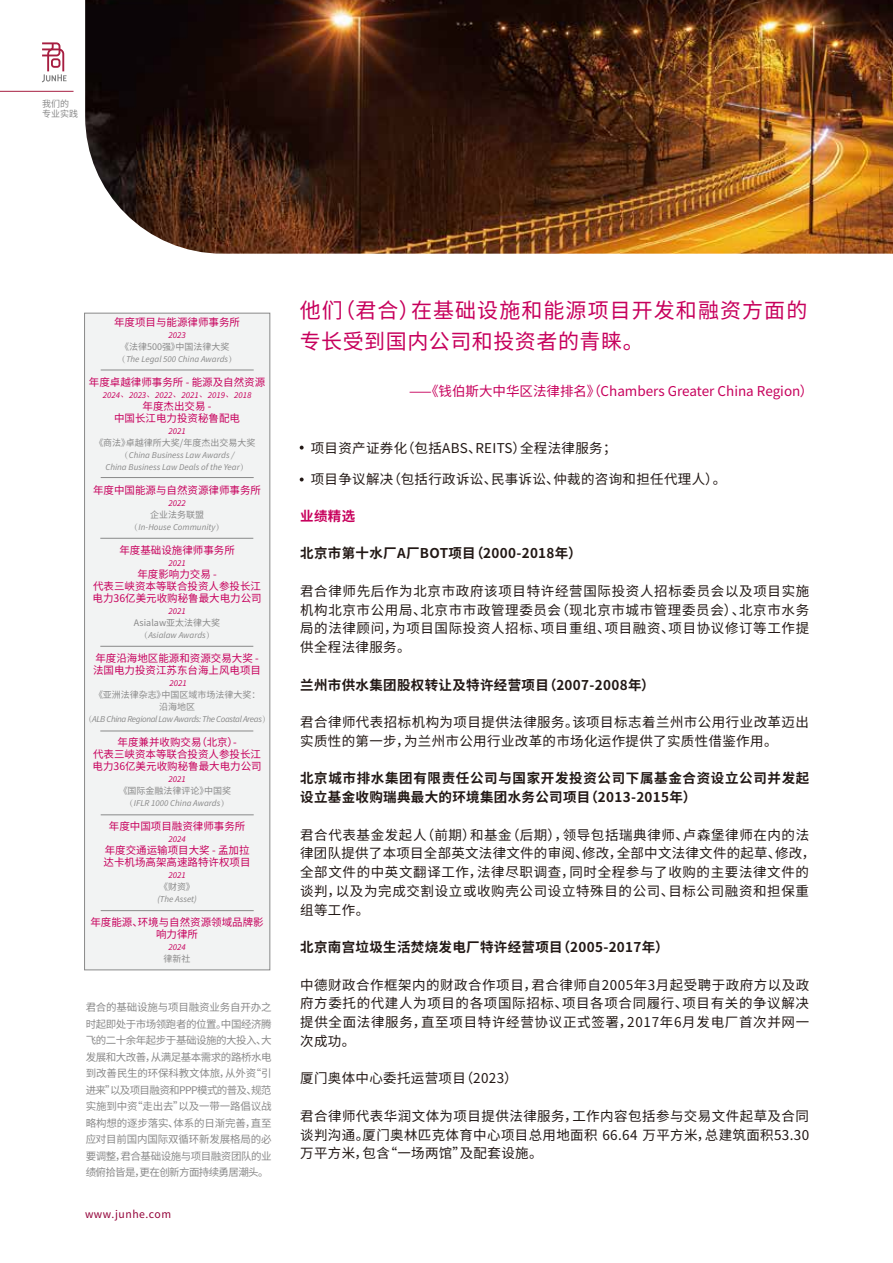
<style>
.page{position:relative;width:893px;height:1263px;background:#fff}
.page>*{position:absolute;margin:0;border:0;box-sizing:border-box;transform-origin:0 0}
.t1{font:21px/31.5px "Source Han Sans CN";letter-spacing:.05em;color:#c7005c}
.t2{font:13.5px/18.8px "Source Han Sans CN";letter-spacing:.035em;color:#221815;text-align:justify}
.t3{font:700 13.5px "Source Han Sans CN";letter-spacing:.025em;color:#221815}
.t4{font:700 13.5px/18.8px "Source Han Sans CN";letter-spacing:.05em;color:#221815}
.t5{font:13.5px "Source Han Sans CN";color:#c7005c}
.t6{font:700 13.5px "Source Han Sans CN";color:#c7005c}
.t7{font:10.5px/12px "Source Han Sans CN";color:#c7005c;text-align:center}
.t8{font:10.5px/16.5px "Source Han Sans CN";letter-spacing:-.045em;color:#898989;text-align:justify}
.t9{font:10.5px "Source Han Sans CN";letter-spacing:.05em;color:#930038}
.t10{font:italic 9px/12px "Source Sans Pro";color:#898989;text-align:center}
.t11{font:9px/10.8px "Source Han Sans CN";color:#898989}
.t12{font:italic 9px "Source Sans Pro";color:#c7005c}
.t13{font:italic 9px "Source Sans Pro";letter-spacing:-.04em;color:#898989}
.s1{font-family:"Adobe Song Std";font-weight:300;font-style:normal}
</style>
<div class="page">
<img style="left:85px;top:0;width:808px;height:254px">
<svg style="left:42px;top:42px;width:25px;height:40px"></svg>
<hr style="left:0;top:91px;width:74px;height:1px;background:#a71e41">
<svg style="left:300px;top:446px;width:4px;height:4px"></svg>
<svg style="left:300px;top:477px;width:4px;height:4px"></svg>
<div style="left:84px;top:313px;width:186px;height:657px;background:#f2f3f3;border:1px solid #898989"></div>
<hr style="left:100px;top:646px;width:153px;height:1px;background:#898989">
<hr style="left:100px;top:731px;width:153px;height:1px;background:#898989">
<hr style="left:101px;top:910px;width:153px;height:1px;background:#898989">
<hr style="left:100px;top:538px;width:153px;height:1px;background:#898989">
<hr style="left:101px;top:814px;width:153px;height:1px;background:#898989">
<hr style="left:101px;top:477px;width:153px;height:1px;background:#898989">
<hr style="left:101px;top:370px;width:153px;height:1px;background:#898989">
<p class="t11" style="left:42px;top:98px;width:37px">我们的专业实践</p>
<p class="t7" style="left:114px;top:317px;width:127px">年度项目与能源律师事务所</p>
<p class="t12" style="left:168px;top:330px;width:19px">2023</p>
<p class="t11" style="left:120px;top:342px;width:111px">《法律500强》中国法律大奖</p>
<p class="t10" style="left:117px;top:353px;width:122px"><span class="s1">（</span>The Legal 500 China Awards<span class="s1">）</span></p>
<p class="t7" style="left:89px;top:377px;width:178px">年度卓越律师事务所 - 能源及自然资源</p>
<p class="t12" style="left:103px;top:390px;width:150px">2024<span class="s1">、</span>2023<span class="s1">、</span>2022<span class="s1">、</span>2021<span class="s1">、</span>2019<span class="s1">、</span>2018</p>
<p class="t7" style="left:114px;top:401px;width:127px">年度杰出交易 -<br>中国长江电力投资秘鲁配电</p>
<p class="t12" style="left:168px;top:426px;width:19px">2021</p>
<p class="t11" style="left:94px;top:438px;width:162px">《商法》卓越律所大奖/年度杰出交易大奖</p>
<p class="t10" style="left:105px;top:449px;width:145px"><span class="s1">（</span>China Business Law Awards /<br>China Business Law Deals of the Year<span class="s1">）</span></p>
<p class="t7" style="left:93px;top:485px;width:170px">年度中国能源与自然资源律师事务所</p>
<p class="t12" style="left:168px;top:498px;width:19px">2022</p>
<p class="t11" style="left:150px;top:510px;width:55px">企业法务联盟</p>
<p class="t10" style="left:130px;top:521px;width:96px"><span class="s1">（</span>In-House Community<span class="s1">）</span></p>
<p class="t7" style="left:119px;top:545px;width:117px">年度基础设施律师事务所</p>
<p class="t12" style="left:168px;top:558px;width:19px">2021</p>
<p class="t7" style="left:93px;top:569px;width:171px">年度影响力交易 -<br>代表三峡资本等联合投资人参投长江电力36亿美元收购秘鲁最大电力公司</p>
<p class="t12" style="left:168px;top:606px;width:19px">2021</p>
<p class="t11" style="left:134px;top:618px;width:88px">Asialaw亚太法律大奖</p>
<p class="t10" style="left:139px;top:629px;width:77px"><span class="s1">（</span>Asialaw Awards<span class="s1">）</span></p>
<p class="t7" style="left:93px;top:653px;width:169px;text-align:left">年度沿海地区能源和资源交易大奖 -法国电力投资江苏东台海上风电项目</p>
<p class="t12" style="left:170px;top:678px;width:19px">2021</p>
<p class="t11" style="left:94px;top:689px;width:168px;line-height:12px;text-align:center">《亚洲法律杂志》中国区域市场法律大奖：沿海地区</p>
<p class="t13" style="left:88px;top:714px;width:180px"><span class="s1">(</span>ALB China Regional Law Awards: The Coastal Areas<span class="s1">)</span></p>
<p class="t7" style="left:92px;top:737px;width:171px">年度兼并收购交易（北京）-<br>代表三峡资本等联合投资人参投长江电力36亿美元收购秘鲁最大电力公司</p>
<p class="t12" style="left:168px;top:774px;width:19px">2021</p>
<p class="t11" style="left:119px;top:786px;width:114px">《国际金融法律评论》中国奖</p>
<p class="t10" style="left:125px;top:797px;width:106px"><span class="s1">（</span>IFLR 1000 China Awards<span class="s1">）</span></p>
<p class="t7" style="left:109px;top:821px;width:138px">年度中国项目融资律师事务所</p>
<p class="t12" style="left:168px;top:834px;width:19px">2024</p>
<p class="t7" style="left:104px;top:845px;width:148px;text-align:left">年度交通运输项目大奖 - 孟加拉达卡机场高架高速路特许权项目</p>
<p class="t12" style="left:168px;top:870px;width:19px">2021</p>
<p class="t11" style="left:159px;top:882px;width:37px">《财资》</p>
<p class="t10" style="left:157px;top:893px;width:41px">(The Asset)</p>
<p class="t7" style="left:90px;top:917px;width:175px">年度能源、环境与自然资源领域品牌影响力律所</p>
<p class="t12" style="left:168px;top:942px;width:19px">2024</p>
<p class="t11" style="left:164px;top:954px;width:28px">律新社</p>
<p class="t8" style="left:86px;top:999px;width:187px">君合的基础设施与项目融资业务自开办之时起即处于市场领跑者的位置。中国经济腾飞的二十余年起步于基础设施的大投入、大发展和大改善，从满足基本需求的路桥水电到改善民生的环保科教文体旅，从外资“引进来”以及项目融资和PPP模式的普及、规范实施到中资“走出去”以及一带一路倡议战略构想的逐步落实、体系的日渐完善，直至应对目前国内国际双循环新发展格局的必要调整，君合基础设施与项目融资团队的业绩俯拾皆是，更在创新方面持续勇居潮头。</p>
<p class="t9" style="left:85px;top:1208px;width:88px">www.junhe.com</p>
<h1 class="t1" style="left:300px;top:295px;width:509px">他们（君合）在基础设施和能源项目开发和融资方面的专长受到国内公司和投资者的青睐。</h1>
<p class="t5" style="left:409px;top:383px;width:406px">⸺《钱伯斯大中华区法律排名》（Chambers Greater China Region）</p>
<p class="t2" style="left:311px;top:439px;width:307px">项目资产证券化（包括ABS、REITS）全程法律服务；</p>
<p class="t2" style="left:311px;top:470px;width:417px">项目争议解决（包括行政诉讼、民事诉讼、仲裁的咨询和担任代理人）。</p>
<p class="t6" style="left:300px;top:508px;width:57px">业绩精选</p>
<p class="t3" style="left:300px;top:546px;width:283px">北京市第十水厂A厂BOT项目（2000-2018年）</p>
<p class="t2" style="left:300px;top:582px;width:511px">君合律师先后作为北京市政府该项目特许经营国际投资人招标委员会以及项目实施机构北京市公用局、北京市市政管理委员会（现北京市城市管理委员会）、北京市水务局的法律顾问，为项目国际投资人招标、项目重组、项目融资、项目协议修订等工作提供全程法律服务。</p>
<p class="t3" style="left:300px;top:677px;width:356px">兰州市供水集团股权转让及特许经营项目（2007-2008年）</p>
<p class="t2" style="left:300px;top:713px;width:510px">君合律师代表招标机构为项目提供法律服务。该项目标志着兰州市公用行业改革迈出实质性的第一步，为兰州市公用行业改革的市场化运作提供了实质性借鉴作用。</p>
<p class="t4" style="left:300px;top:769px;width:511px">北京城市排水集团有限责任公司与国家开发投资公司下属基金合资设立公司并发起设立基金收购瑞典最大的环境集团水务公司项目（2013-2015年）</p>
<p class="t2" style="left:300px;top:826px;width:516px;text-align:left">君合代表基金发起人（前期）和基金（后期），领导包括瑞典律师、卢森堡律师在内的法律团队提供了本项目全部英文法律文件的审阅、修改，全部中文法律文件的起草、修改，全部文件的中英文翻译工作，法律尽职调查，同时全程参与了收购的主要法律文件的谈判，以及为完成交割设立或收购壳公司设立特殊目的公司、目标公司融资和担保重组等工作。</p>
<p class="t3" style="left:300px;top:940px;width:370px">北京南宫垃圾生活焚烧发电厂特许经营项目（2005-2017年）</p>
<p class="t2" style="left:300px;top:976px;width:511px">中德财政合作框架内的财政合作项目，君合律师自2005年3月起受聘于政府方以及政府方委托的代建人为项目的各项国际招标、项目各项合同履行、项目有关的争议解决提供全面法律服务，直至项目特许经营协议正式签署，2017年6月发电厂首次并网一次成功。</p>
<p class="t2" style="left:300px;top:1069px;width:219px">厦门奥体中心委托运营项目（2023）</p>
<p class="t2" style="left:300px;top:1107px;width:511px">君合律师代表华润文体为项目提供法律服务，工作内容包括参与交易文件起草及合同谈判沟通。厦门奥林匹克体育中心项目总用地面积 66.64 万平方米，总建筑面积53.30万平方米，包含“一场两馆”及配套设施。</p>
</div>
